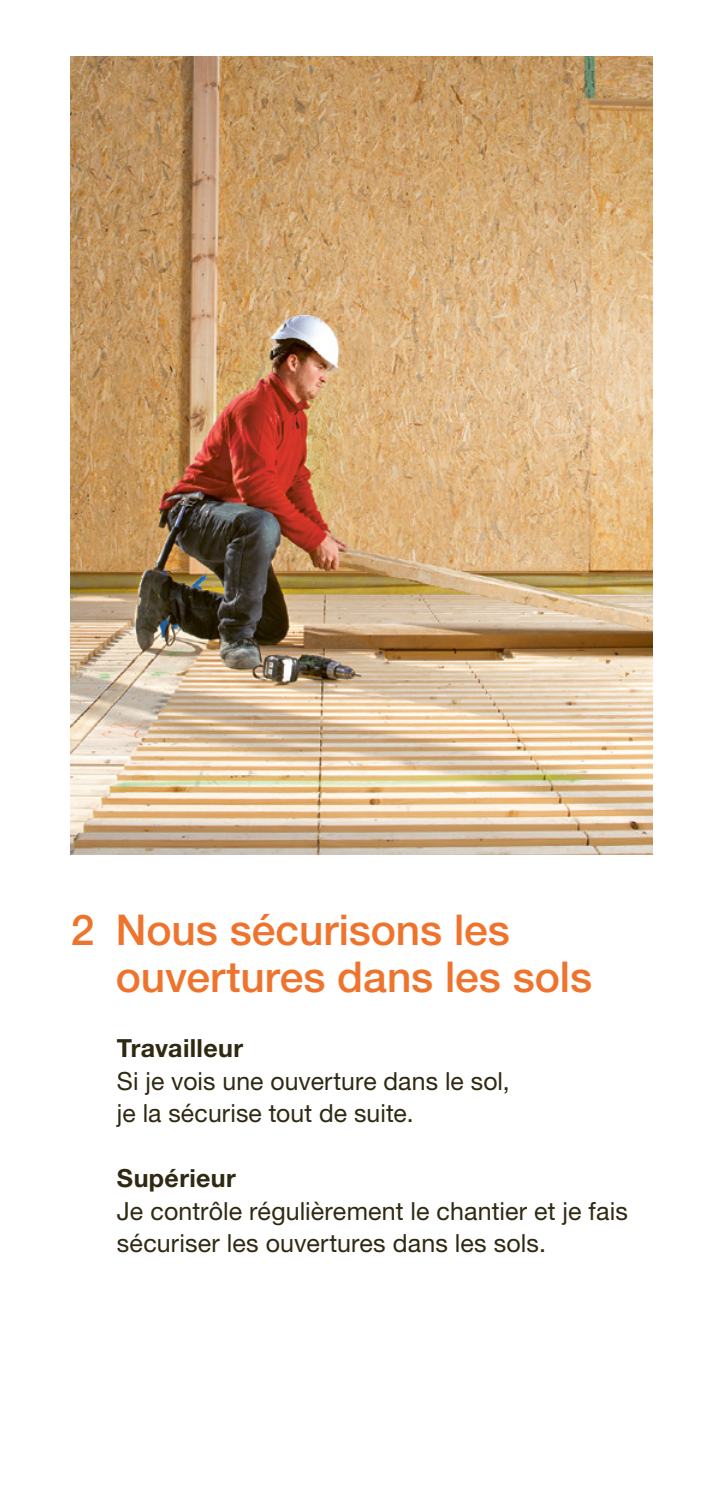
<style>
.page{position:relative;width:723px;height:1489px;background:#fff}
.page>*{position:absolute;margin:0;border:0;box-sizing:border-box;transform-origin:0 0}
.t1{font:500 42.5px/47.5px "Helvetica Neue LT Std";color:#ee742d}
.t2{font:25px/32.5px "Helvetica Neue LT Std";letter-spacing:.005em;color:#2f2912}
.t3{font:700 25px "Helvetica Neue LT Std";letter-spacing:.015em;color:#2f2912}
</style>
<div class="page">
<img style="left:71px;top:57px;width:581px;height:797px">
<h1 class="t1" style="left:116px;top:905px;width:478px;text-indent:-45px">2 Nous sécurisons les ouvertures dans les sols</h1>
<p class="t3" style="left:117px;top:1032px;width:128px">Travailleur</p>
<p class="t2" style="left:117px;top:1064px;width:394px">Si je vois une ouverture dans le sol, je la sécurise tout de suite.</p>
<p class="t3" style="left:117px;top:1162px;width:121px">Supérieur</p>
<p class="t2" style="left:117px;top:1194px;width:512px">Je contrôle régulièrement le chantier et je fais sécuriser les ouvertures dans les sols.</p>
</div>
